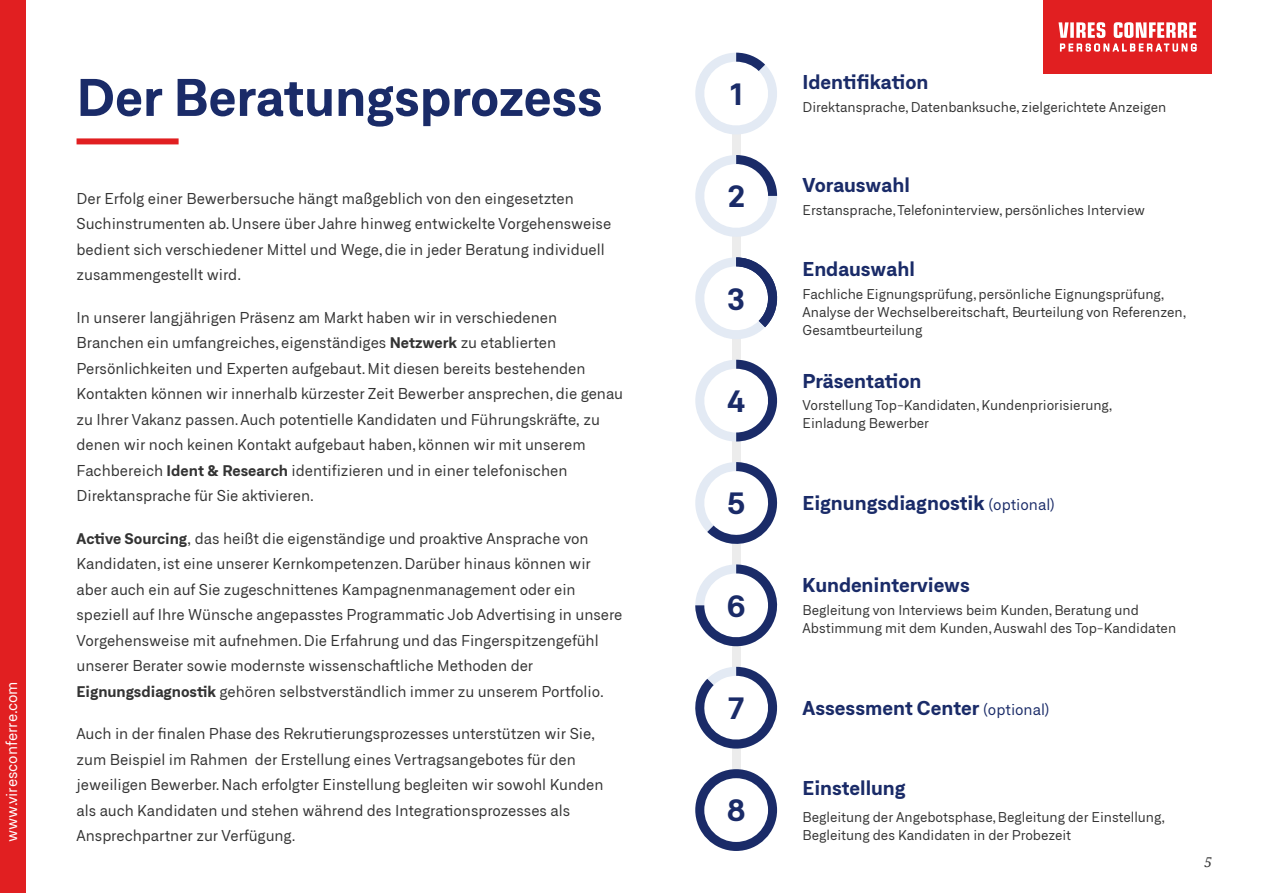
<style>
.page{position:relative;width:1263px;height:893px;background:#fff}
.page>*{position:absolute;margin:0;border:0;box-sizing:border-box;transform-origin:0 0}
.t1{font:700 51px "Neufile Grotesk";color:#1a2b68}
.t2{font:700 30px "Neufile Grotesk";color:#1a2b68}
.t3{font:700 19.5px "Neufile Grotesk";color:#1a2b68}
.t4{font:15px/25.5px "Neufile Grotesk";color:#333}
.t5{font:15px "Neufile Grotesk";color:#fff}
.t6{font:13.5px/18px "Neufile Grotesk";color:#333}
.t7{font:italic 13.5px "Noto Serif";color:#333}
.s1{font-weight:700}
.s2{font-weight:400;font-size:15px}
</style>
<div class="page">
<div style="left:77px;top:138px;width:102px;height:6px;background:#e11f21"></div>
<div style="left:732px;top:62px;width:8px;height:784px;background:#ececec"></div>
<svg style="left:695px;top:52px;width:82px;height:88px"></svg>
<svg style="left:695px;top:149px;width:83px;height:93px"></svg>
<svg style="left:695px;top:252px;width:83px;height:93px"></svg>
<svg style="left:695px;top:354px;width:83px;height:93px"></svg>
<svg style="left:695px;top:457px;width:83px;height:92px"></svg>
<svg style="left:695px;top:559px;width:83px;height:93px"></svg>
<svg style="left:695px;top:661px;width:83px;height:93px"></svg>
<svg style="left:695px;top:769px;width:82px;height:82px"></svg>
<div style="left:0;top:0;width:26px;height:893px;background:#e11f21"></div>
<div style="left:1044px;top:0;width:168px;height:73px;background:#e11f21"></div>
<svg style="left:1058px;top:22px;width:138px;height:16px"></svg>
<svg style="left:1060px;top:44px;width:136px;height:7px"></svg>
<p class="t5" style="left:3px;top:842px;width:162px;rotate:-90deg">www.viresconferre.com</p>
<h1 class="t1" style="left:77px;top:64px;width:527px">Der Beratungsprozess</h1>
<h2 class="t2" style="left:728px;top:74px;width:17px">1</h2>
<p class="t4" style="left:77px;top:185px;width:536px">Der Erfolg einer Bewerbersuche hängt maßgeblich von den eingesetzten Suchinstrumenten ab. Unsere über Jahre hinweg entwickelte Vorgehensweise bedient sich verschiedener Mittel und Wege, die in jeder Beratung individuell zusammengestellt wird.</p>
<p class="t4" style="left:77px;top:304px;width:548px">In unserer langjährigen Präsenz am Markt haben wir in verschiedenen Branchen ein umfangreiches, eigenständiges <span class="s1">Netzwerk</span> zu etablierten Persönlichkeiten und Experten aufgebaut. Mit diesen bereits bestehenden Kontakten können wir innerhalb kürzester Zeit Bewerber ansprechen, die genau zu Ihrer Vakanz passen. Auch potentielle Kandidaten und Führungskräfte, zu denen wir noch keinen Kontakt aufgebaut haben, können wir mit unserem Fachbereich <span class="s1">Ident &amp; Research</span> identifizieren und in einer telefonischen Direktansprache für Sie aktivieren.</p>
<p class="t4" style="left:77px;top:525px;width:547px"><span class="s1">Active Sourcing</span>, das heißt die eigenständige und proaktive Ansprache von Kandidaten, ist eine unserer Kernkompetenzen. Darüber hinaus können wir aber auch ein auf Sie zugeschnittenes Kampagnenmanagement oder ein speziell auf Ihre Wünsche angepasstes Programmatic Job Advertising in unsere Vorgehensweise mit aufnehmen. Die Erfahrung und das Fingerspitzengefühl unserer Berater sowie modernste wissenschaftliche Methoden der <span class="s1">Eignungsdiagnostik</span> gehören selbstverständlich immer zu unserem Portfolio.</p>
<p class="t4" style="left:77px;top:721px;width:528px">Auch in der finalen Phase des Rekrutierungsprozesses unterstützen wir Sie, zum Beispiel im Rahmen der Erstellung eines Vertragsangebotes für den jeweiligen Bewerber. Nach erfolgter Einstellung begleiten wir sowohl Kunden als auch Kandidaten und stehen während des Integrationsprozesses als Ansprechpartner zur Verfügung.</p>
<h2 class="t2" style="left:727px;top:176px;width:20px">2</h2>
<h2 class="t2" style="left:727px;top:279px;width:20px">3</h2>
<h2 class="t2" style="left:727px;top:381px;width:20px">4</h2>
<h2 class="t2" style="left:727px;top:483px;width:20px">5</h2>
<h2 class="t2" style="left:727px;top:586px;width:20px">6</h2>
<h2 class="t2" style="left:727px;top:688px;width:19px">7</h2>
<h2 class="t2" style="left:727px;top:790px;width:20px">8</h2>
<h3 class="t3" style="left:802px;top:69px;width:127px">Identifikation</h3>
<p class="t6" style="left:802px;top:98px;width:365px">Direktansprache, Datenbanksuche, zielgerichtete Anzeigen</p>
<h3 class="t3" style="left:802px;top:172px;width:109px">Vorauswahl</h3>
<p class="t6" style="left:802px;top:200px;width:344px">Erstansprache, Telefoninterview, persönliches Interview</p>
<h3 class="t3" style="left:802px;top:256px;width:114px">Endauswahl</h3>
<p class="t6" style="left:802px;top:285px;width:385px">Fachliche Eignungsprüfung, persönliche Eignungsprüfung,<br>Analyse der Wechselbereitschaft, Beurteilung von Referenzen,<br>Gesamtbeurteilung</p>
<h3 class="t3" style="left:802px;top:367px;width:120px">Präsentation</h3>
<p class="t6" style="left:802px;top:396px;width:312px">Vorstellung Top-Kandidaten, Kundenpriorisierung,<br>Einladung Bewerber</p>
<h3 class="t3" style="left:802px;top:490px;width:254px">Eignungsdiagnostik <span class="s2">(optional)</span></h3>
<h3 class="t3" style="left:802px;top:572px;width:169px">Kundeninterviews</h3>
<p class="t6" style="left:802px;top:601px;width:375px">Begleitung von Interviews beim Kunden, Beratung und<br>Abstimmung mit dem Kunden, Auswahl des Top-Kandidaten</p>
<h3 class="t3" style="left:802px;top:695px;width:248px">Assessment Center <span class="s2">(optional)</span></h3>
<h3 class="t3" style="left:802px;top:775px;width:104px">Einstellung</h3>
<p class="t6" style="left:802px;top:808px;width:364px">Begleitung der Angebotsphase, Begleitung der Einstellung,</p>
<p class="t6" style="left:802px;top:826px;width:270px">Begleitung des Kandidaten in der Probezeit</p>
<p class="t7" style="left:1204px;top:853px;width:9px">5</p>
</div>
